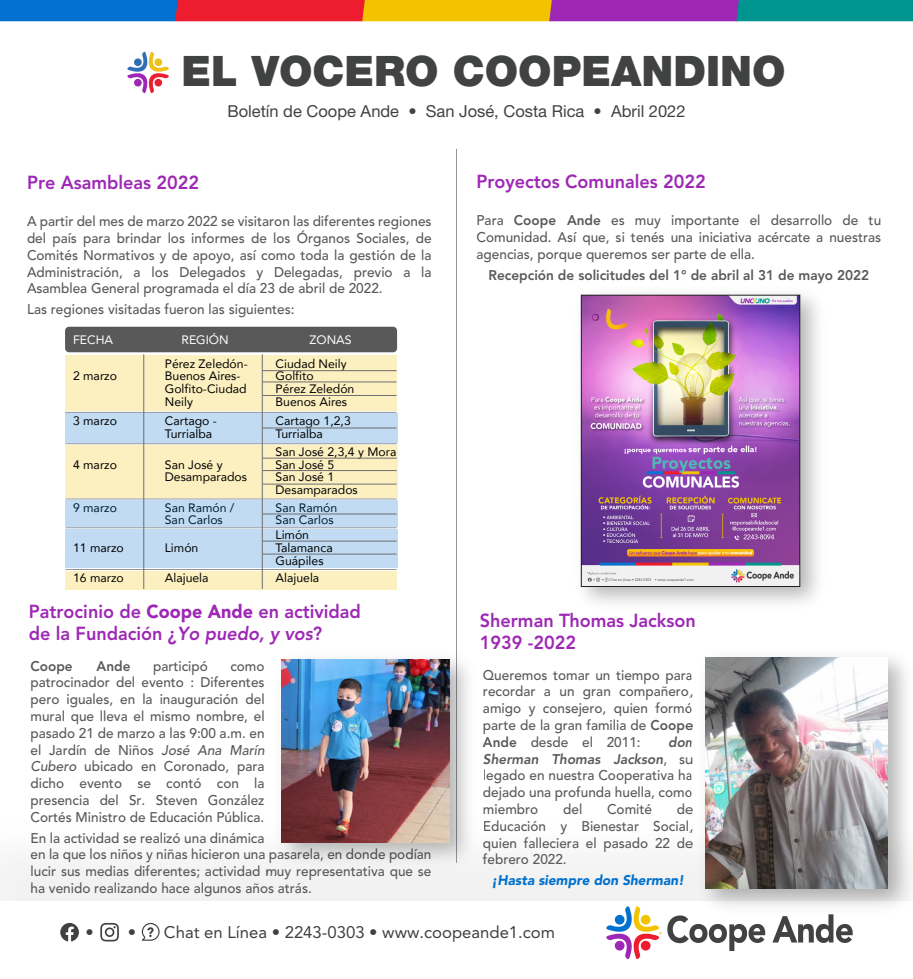
<style>
.page{position:relative;width:913px;height:979px;background:#fff}
.page>*{position:absolute;margin:0;border:0;box-sizing:border-box;transform-origin:0 0}
.t1{font:900 42.1px "Helvetica Neue LT Pro";color:#414242}
.t2{font:800 18.8px/22.5px "Avenir LT Std";color:#9e28b5;scale:.96 1}
.t3{font:16.7px "Avenir LT Std";color:#404041}
.t4{font:16.6px "Avenir LT Std";color:#404041}
.t5{font:16.5px "Helvetica Neue LT Pro";color:#414242}
.t6{font:500 14px/16.8px "Avenir LT Std";color:#595959;text-align:justify}
.t7{font:800 14px "Avenir LT Std";color:#595959}
.t8{font:italic 900 14px "Avenir LT Std";color:#0071ce}
.t9{font:12.2px/12.6px "Avenir";color:#000}
.t10{font:12.2px "Avenir";color:#fff}
.s1{font-weight:900}
.s2{font-style:italic}
.s3{font-weight:800}
.s4{font-size:16.7px}
.s5{font-weight:800;font-style:italic}
</style>
<div class="page">
<svg style="left:127px;top:51px;width:42px;height:43px"></svg>
<div style="left:154px;top:79px;width:8px;height:8px;background:#e92031;border-radius:50%"></div>
<svg style="left:0;top:0;width:913px;height:21px;background:#826871"></svg>
<hr style="left:456px;top:149px;width:1px;height:714px;background:#929497">
<svg style="left:606px;top:906px;width:159px;height:53px"></svg>
<svg style="left:772px;top:921px;width:81px;height:22px"></svg>
<svg style="left:60px;top:923px;width:19px;height:18px"></svg>
<svg style="left:100px;top:923px;width:19px;height:18px"></svg>
<svg style="left:142px;top:923px;width:18px;height:18px"></svg>
<div style="left:66px;top:355px;width:331px;height:56px;background:#fcf0c0"></div>
<div style="left:65px;top:445px;width:332px;height:53px;background:#fcf0c0"></div>
<div style="left:65px;top:413px;width:332px;height:29px;background:#c0dbf2"></div>
<div style="left:65px;top:529px;width:332px;height:39px;background:#c0dbf2"></div>
<div style="left:66px;top:571px;width:331px;height:18px;background:#fcf0c0"></div>
<hr style="left:65px;top:412px;width:331px;height:1px;background:#929497">
<div style="left:65px;top:327px;width:332px;height:25px;background:#595959;border-radius:4px"></div>
<hr style="left:66px;top:444px;width:331px;height:1px;background:#929497">
<hr style="left:66px;top:499px;width:331px;height:1px;background:#929497">
<hr style="left:66px;top:528px;width:331px;height:1px;background:#929497">
<div style="left:65px;top:500px;width:332px;height:27px;background:#c0dbf2"></div>
<hr style="left:66px;top:569px;width:331px;height:1px;background:#929497">
<hr style="left:144px;top:354px;width:1px;height:235px;background:#6d6e70">
<hr style="left:262px;top:354px;width:1px;height:235px;background:#6d6e70">
<hr style="left:262px;top:370px;width:135px;height:1px;background:#6d6e70">
<hr style="left:262px;top:382px;width:135px;height:1px;background:#6d6e70">
<hr style="left:262px;top:395px;width:135px;height:1px;background:#6d6e70">
<hr style="left:262px;top:428px;width:135px;height:1px;background:#6d6e70">
<hr style="left:262px;top:458px;width:135px;height:1px;background:#6d6e70">
<hr style="left:262px;top:470px;width:135px;height:1px;background:#6d6e70">
<hr style="left:262px;top:484px;width:135px;height:1px;background:#6d6e70">
<hr style="left:262px;top:514px;width:135px;height:1px;background:#6d6e70">
<hr style="left:262px;top:541px;width:135px;height:1px;background:#6d6e70">
<hr style="left:262px;top:554px;width:135px;height:1px;background:#6d6e70">
<img style="left:267px;top:659px;width:216px;height:215px">
<img style="left:281px;top:660px;width:168px;height:182px">
<img style="left:691px;top:657px;width:222px;height:264px">
<img style="left:705px;top:658px;width:183px;height:231px">
<img style="left:580px;top:294px;width:238px;height:309px">
<img style="left:583px;top:297px;width:215px;height:288px">
<div style="left:581px;top:295px;width:219px;height:292px;border:1px solid #231f20"></div>
<h1 class="t1" style="left:182px;top:46px;width:606px">EL VOCERO COOPEANDINO</h1>
<p class="t5" style="left:227px;top:102px;width:460px">Boletín de Coope Ande • San José, Costa Rica • Abril 2022</p>
<h2 class="t2" style="left:27px;top:171px;width:181px">Pre Asambleas 2022</h2>
<p class="t6" style="left:27px;top:213px;width:406px">A partir del mes de marzo 2022 se visitaron las diferentes regiones del país para brindar los informes de los Órganos Sociales, de Comités Normativos y de apoyo, así como toda la gestión de la Administración, a los Delegados y Delegadas, previo a la Asamblea General programada el día 23 de abril de 2022.</p>
<p class="t6" style="left:27px;top:301px;width:269px">Las regiones visitadas fueron las siguientes:</p>
<p class="t10" style="left:73px;top:330px;width:42px">FECHA</p>
<p class="t10" style="left:182px;top:330px;width:49px">REGIÓN</p>
<p class="t10" style="left:310px;top:330px;width:44px">ZONAS</p>
<p class="t9" style="left:165px;top:357px;width:84px">Pérez Zeledón-</p>
<p class="t9" style="left:276px;top:357px;width:73px">Ciudad Neily</p>
<p class="t9" style="left:73px;top:370px;width:45px">2 marzo</p>
<p class="t9" style="left:165px;top:370px;width:77px">Buenos Aires-</p>
<p class="t9" style="left:276px;top:370px;width:40px">Golfito</p>
<p class="t9" style="left:165px;top:382px;width:83px">Golfito-Ciudad</p>
<p class="t9" style="left:276px;top:382px;width:80px">Pérez Zeledón</p>
<p class="t9" style="left:165px;top:395px;width:30px">Neily</p>
<p class="t9" style="left:276px;top:395px;width:73px">Buenos Aires</p>
<p class="t9" style="left:73px;top:414px;width:45px">3 marzo</p>
<p class="t9" style="left:165px;top:414px;width:54px">Cartago -</p>
<p class="t9" style="left:276px;top:414px;width:77px">Cartago 1,2,3</p>
<p class="t9" style="left:165px;top:427px;width:49px">Turrialba</p>
<p class="t9" style="left:276px;top:424px;width:122px;line-height:18.6px">Turrialba<br>San José 2,3,4 y Mora</p>
<p class="t9" style="left:73px;top:458px;width:45px">4 marzo</p>
<p class="t9" style="left:165px;top:458px;width:59px">San José y</p>
<p class="t9" style="left:276px;top:458px;width:60px">San José 5</p>
<p class="t9" style="left:165px;top:471px;width:84px">Desamparados</p>
<p class="t9" style="left:276px;top:471px;width:84px">San José 1<br>Desamparados</p>
<p class="t9" style="left:73px;top:501px;width:45px">9 marzo</p>
<p class="t9" style="left:165px;top:501px;width:71px">San Ramón /</p>
<p class="t9" style="left:276px;top:501px;width:63px">San Ramón</p>
<p class="t9" style="left:165px;top:513px;width:60px">San Carlos</p>
<p class="t9" style="left:276px;top:512px;width:60px;line-height:15.1px">San Carlos<br>Limón</p>
<p class="t9" style="left:73px;top:541px;width:52px">11 marzo</p>
<p class="t9" style="left:165px;top:541px;width:35px">Limón</p>
<p class="t9" style="left:276px;top:541px;width:59px">Talamanca<br>Guápiles</p>
<p class="t9" style="left:73px;top:571px;width:52px">16 marzo</p>
<p class="t9" style="left:165px;top:571px;width:45px">Alajuela</p>
<p class="t9" style="left:276px;top:571px;width:45px">Alajuela</p>
<h2 class="t2" style="left:29px;top:600px;width:347px">Patrocinio de <span class="s1">Coope Ande</span> en actividad de la Fundación ¿<span class="s2">Yo puedo, y vos</span>?</h2>
<h2 class="t2" style="left:477px;top:170px;width:240px">Proyectos Comunales 2022</h2>
<p class="t6" style="left:477px;top:212px;width:406px">Para <span class="s3">Coope Ande</span> es muy importante el desarrollo de tu Comunidad. Así que, si tenés una iniciativa acércate a nuestras agencias, porque queremos ser parte de ella.</p>
<p class="t7" style="left:489px;top:267px;width:382px">Recepción de solicitudes del 1° de abril al 31 de mayo 2022</p>
<h2 class="t2" style="left:480px;top:609px;width:226px">Sherman Thomas Jackson<br>1939 -2022</h2>
<p class="t7" style="left:31px;top:657px;width:44px">Coope</p>
<p class="t7" style="left:97px;top:657px;width:35px">Ande</p>
<p class="t6" style="left:153px;top:658px;width:56px">participó</p>
<p class="t6" style="left:31px;top:658px;width:236px;text-indent:200px">como patrocinador del evento : Diferentes pero iguales, en la inauguración del mural que lleva el mismo nombre, el pasado 21 de marzo a las 9:00 a.m. en el Jardín de Niños <span class="s2">José Ana Marín Cubero</span> ubicado en Coronado, para dicho evento se contó con la presencia del Sr. Steven González Cortés Ministro de Educación Pública.</p>
<p class="t6" style="left:31px;top:830px;width:403px;text-align:left">En la actividad se realizó una dinámica<br>en la que los niños y niñas hicieron una pasarela, en donde podían lucir sus medias diferentes; actividad muy representativa que se ha venido realizando hace algunos años atrás.</p>
<p class="t4" style="left:85px;top:923px;width:52px">• <span class="s4">•</span></p>
<p class="t3" style="left:164px;top:923px;width:393px">Chat en Línea • 2243-0303 • www.coopeande1.com</p>
<p class="t6" style="left:483px;top:667px;width:211px">Queremos tomar un tiempo para recordar a un gran compañero, amigo y consejero, quien formó parte de la gran familia de <span class="s3">Coope Ande</span> desde el 2011:</p>
<p class="t6" style="left:483px;top:734px;width:211px;text-indent:185px"><span class="s5">don Sherman Thomas Jackson</span>, su legado en nuestra Cooperativa ha dejado una profunda huella, como miembro</p>
<p class="t6" style="left:483px;top:801px;width:211px;text-indent:194px">de Educación y Bienestar Social, quien falleciera el pasado 22 de febrero 2022.</p>
<p class="t8" style="left:492px;top:872px;width:194px">¡Hasta siempre don Sherman!</p>
<p class="t6" style="left:563px;top:801px;width:21px">del</p>
<p class="t6" style="left:607px;top:801px;width:47px">Comité</p>
</div>
